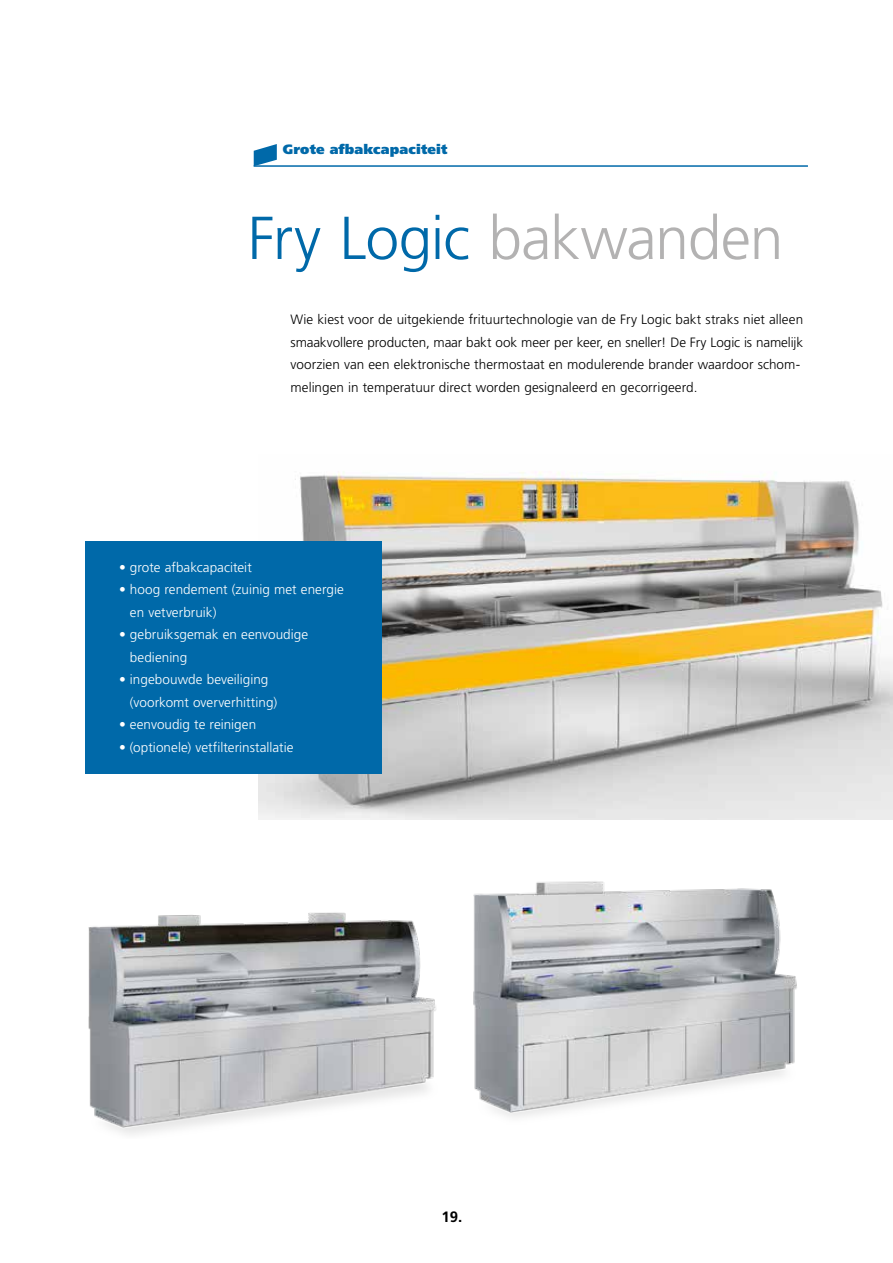
<style>
.page{position:relative;width:893px;height:1263px;background:#fff}
.page>*{position:absolute;margin:0;border:0;box-sizing:border-box;transform-origin:0 0}
.t1{font:300 60.45px "Frutiger";letter-spacing:-.02em;color:#b3b2b2}
.t2{font:700 15px "Frutiger";color:#000}
.t3{font:300 13.5px/22.5px "Frutiger";color:#000}
.t4{font:300 13.5px/22.5px "Frutiger";color:#fff}
.t5{font:900 13.5px "Frutiger";letter-spacing:.01em;color:#0069a9}
.s1{color:#0069a9}
</style>
<div class="page">
<svg style="left:254px;top:144px;width:23px;height:22px"></svg>
<hr style="left:254px;top:166px;width:554px;height:1px;background:#0069a9">
<img style="left:258px;top:471px;width:635px;height:348px">
<img style="left:88px;top:912px;width:316px;height:223px">
<img style="left:404px;top:881px;width:393px;height:236px">
<div style="left:85px;top:541px;width:296px;height:233px;background:#0069a9"></div>
<p class="t5" style="left:283px;top:141px;width:166px">Grote afbakcapaciteit</p>
<h1 class="t1" style="left:248px;top:204px;width:537px"><span class="s1">Fry Logic</span> bakwanden</h1>
<p class="t3" style="left:291px;top:308px;width:514px">Wie kiest voor de uitgekiende frituurtechnologie van de Fry Logic bakt straks niet alleen smaakvollere producten, maar bakt ook meer per keer, en sneller! De Fry Logic is namelijk voorzien van een elektronische thermostaat en modulerende brander waardoor schom&shy;melingen in temperatuur direct worden gesignaleerd en gecorrigeerd.</p>
<p class="t4" style="left:119px;top:556px;width:134px">• grote afbakcapaciteit</p>
<p class="t4" style="left:130px;top:578px;width:215px;text-indent:-11px">• hoog rendement (zuinig met energie en vetverbruik)</p>
<p class="t4" style="left:130px;top:623px;width:180px;text-indent:-11px">• gebruiksgemak en eenvoudige bediening</p>
<p class="t4" style="left:130px;top:668px;width:149px;text-indent:-11px">• ingebouwde beveiliging (voorkomt oververhitting)</p>
<p class="t4" style="left:119px;top:713px;width:139px">• eenvoudig te reinigen</p>
<p class="t4" style="left:119px;top:736px;width:176px">• (optionele) vetfilterinstallatie</p>
<p class="t2" style="left:441px;top:1208px;width:22px">19.</p>
</div>
